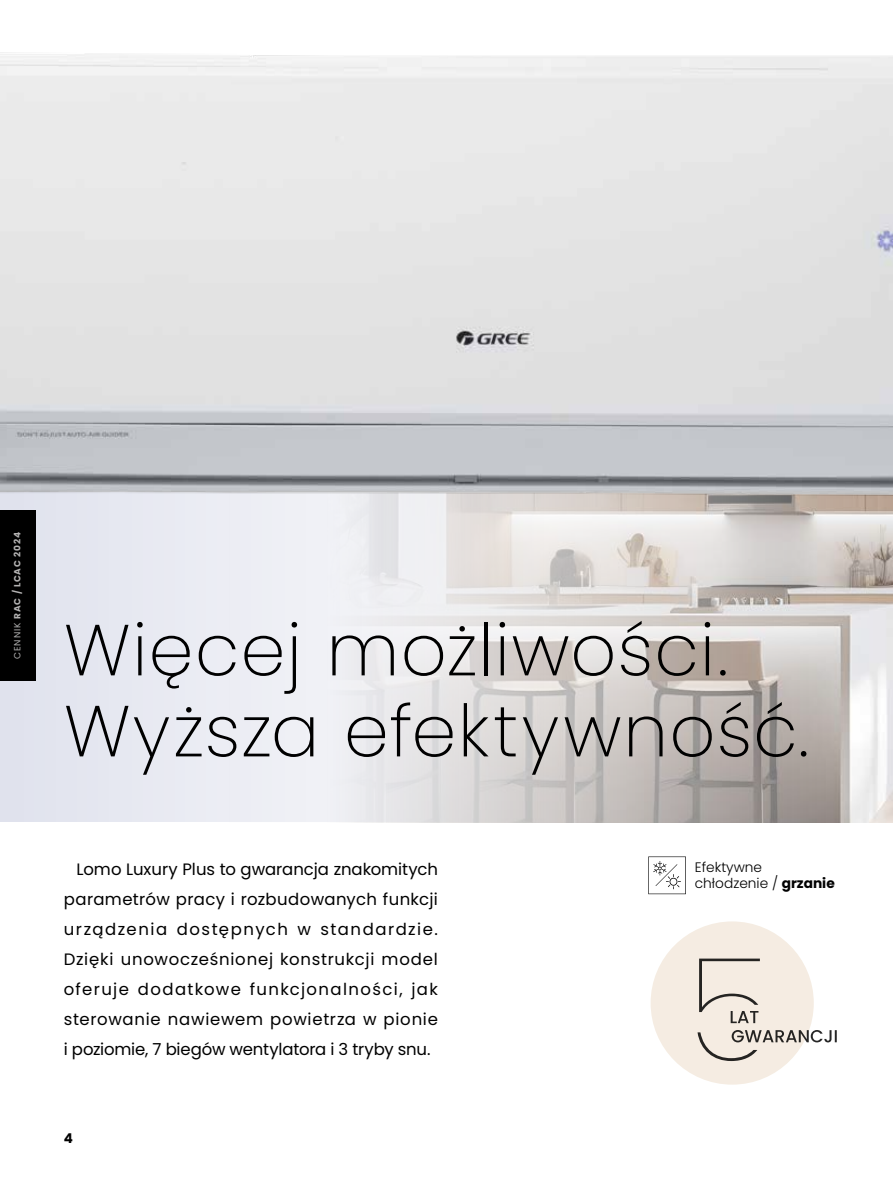
<style>
.page{position:relative;width:893px;height:1191px;background:#fff}
.page>*{position:absolute;margin:0;border:0;box-sizing:border-box;transform-origin:0 0}
.t1{font:200 72px/81px "Poppins";letter-spacing:.015em;color:#000}
.t2{font:16.5px/30px "Poppins";letter-spacing:-.01em;color:#000;text-align:justify}
.t3{font:300 13.65px/16px "Poppins";color:#000}
.t4{font:700 13.5px "Poppins";color:#000}
.t5{font:700 9px "Poppins";letter-spacing:.09em;color:#b3b2b2}
.s1{font-weight:400}
.s2{font-weight:700}
</style>
<div class="page">
<div style="left:0;top:485px;width:893px;height:337px;background:#e9eaf2"></div>
<img style="left:328px;top:595px;width:565px;height:227px">
<div style="left:651px;top:921px;width:163px;height:163px;background:#f5ece2;border-radius:50%"></div>
<svg style="left:697px;top:958px;width:140px;height:103px"></svg>
<img style="left:0;top:52px;width:893px;height:543px">
<svg style="left:648px;top:856px;width:38px;height:38px"></svg>
<div style="left:0;top:510px;width:35px;height:170px;background:#000"></div>
<p class="t5" style="left:12px;top:658px;width:128px;rotate:-90deg"><span class="s1">CENNIK</span> RAC / LCAC 2024</p>
<h1 class="t1" style="left:64px;top:610px;width:747px">Więcej możliwości.<br>Wyższa efektywność.</h1>
<p class="t2" style="left:64px;top:854px;width:376px;text-indent:13px">Lomo Luxury Plus to gwarancja znakomitych parametrów pracy i rozbudowanych funkcji urządzenia dostępnych w standardzie.<br>Dzięki unowocześnionej konstrukcji model oferuje dodatkowe funkcjonalności, jak sterowanie nawiewem powietrza w pionie i poziomie, 7 biegów wentylatora i 3 tryby snu.</p>
<p class="t3" style="left:695px;top:859px;width:141px">Efektywne chłodzenie / <span class="s2">grzanie</span></p>
<p class="t4" style="left:64px;top:1130px;width:11px">4</p>
</div>
